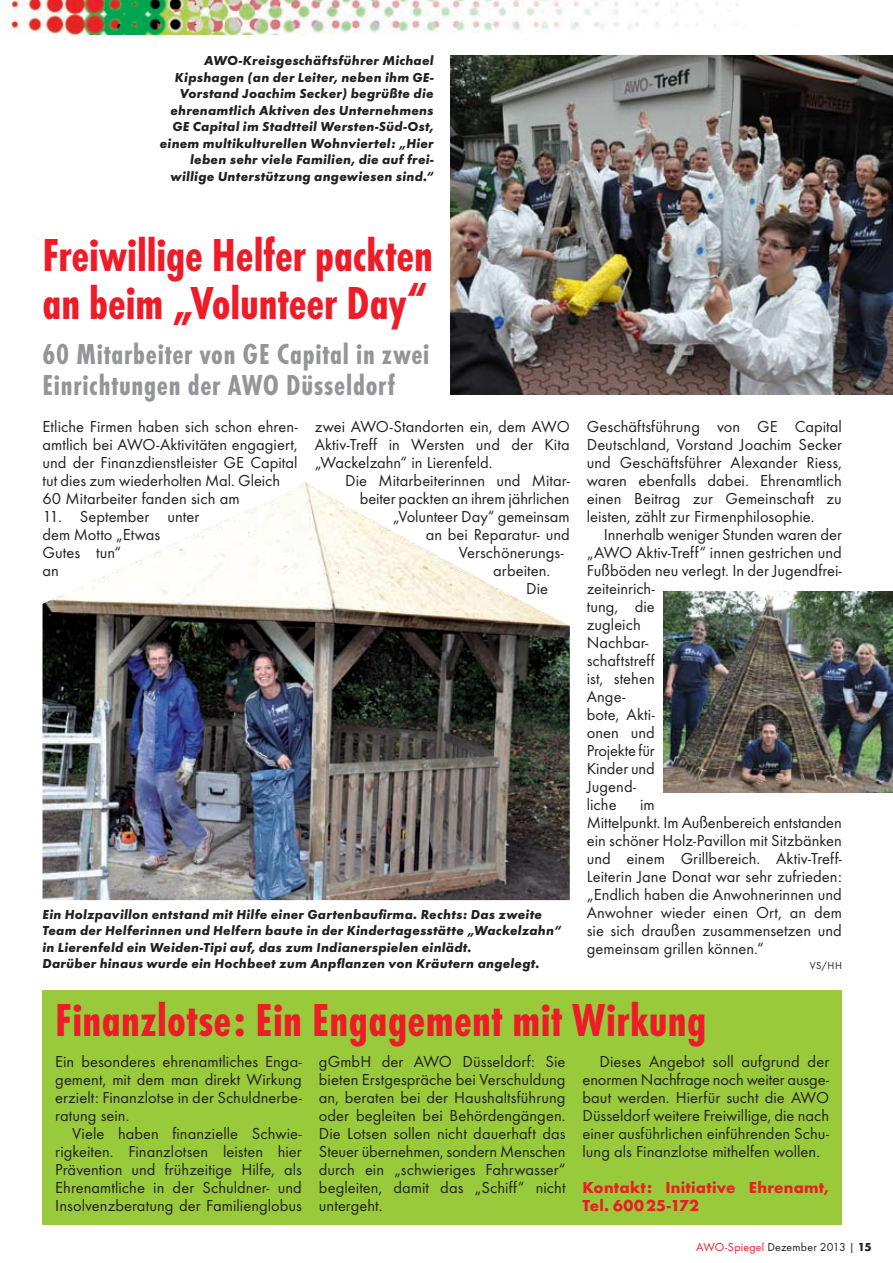
<style>
.page{position:relative;width:893px;height:1263px;background:#fff}
.page>*{position:absolute;margin:0;border:0;box-sizing:border-box;transform-origin:0 0}
.t1{font:700 condensed 48px/48px "Futura T";color:#ee1c28}
.t2{font:700 condensed 30px/31.5px "Futura T";letter-spacing:.025em;color:#939598}
.t3{font:16.5px/18px "Futura T";color:#231f20;text-align:justify}
.t4{font:700 16.5px/18px "Futura T";letter-spacing:.015em;color:#ee1c28}
.t5{font:italic 700 13.5px/16.5px "Futura T";letter-spacing:.015em;color:#231f20}
.t6{font:12px "Futura T";letter-spacing:.015em;color:#231f20}
.t7{font:10.5px "Futura T";color:#231f20}
.s1{color:#ee1c28}
.s2{font-weight:700}
</style>
<div class="page">
<img style="left:663px;top:591px;width:230px;height:202px">
<div style="left:43px;top:990px;width:799px;height:234px;background:#99ca3b"></div>
<img style="left:43px;top:482px;width:527px;height:418px">
<img style="left:7px;top:0;width:731px;height:34px">
<img style="left:451px;top:56px;width:442px;height:338px">
<p class="t5" style="left:160px;top:53px;width:276px;text-align:right">AWO-Kreisgeschäftsführer Michael Kipshagen (an der Leiter, neben ihm GE-Vorstand Joachim Secker) begrüßte die ehrenamtlich Aktiven des Unternehmens GE Capital im Stadtteil Wersten-Süd-Ost, einem multikulturellen Wohnviertel: „Hier leben sehr viele Familien, die auf frei&shy;willige Unterstützung angewiesen sind.“</p>
<h1 class="t1" style="left:43px;top:231px;width:392px">Freiwillige Helfer packten an beim „Volunteer Day“</h1>
<h2 class="t2" style="left:43px;top:337px;width:388px">60 Mitarbeiter von GE Capital in zwei<br>Einrichtungen der AWO Düsseldorf</h2>
<p class="t3" style="left:43px;top:417px;width:257px;text-align:left">Etliche Firmen haben sich schon ehren&shy;amtlich bei AWO-Aktivitäten engagiert, und der Finanzdienstleister GE Capital tut dies zum wiederholten Mal. Gleich 60 Mitarbeiter fanden sich am</p>
<p class="t3" style="left:43px;top:507px;width:158px;text-align:left">11. September unter dem Motto „Etwas<br>Gutes tun“<br>an</p>
<p class="t3" style="left:315px;top:417px;width:257px">zwei AWO-Standorten ein, dem AWO Aktiv-Treff in Wersten und der Kita „Wackelzahn“ in Lierenfeld.</p>
<p class="t3" style="left:345px;top:471px;width:226px">Die Mitarbeiterinnen und Mitar-</p>
<p class="t3" style="left:360px;top:489px;width:211px">beiter packten an ihrem jährlichen</p>
<p class="t3" style="left:393px;top:507px;width:178px">„Volunteer Day“ gemeinsam</p>
<p class="t3" style="left:426px;top:525px;width:145px">an bei Reparatur- und</p>
<p class="t3" style="left:459px;top:543px;width:107px">Verschönerungs-</p>
<p class="t3" style="left:493px;top:561px;width:59px">arbeiten.</p>
<p class="t3" style="left:526px;top:579px;width:23px">Die</p>
<p class="t5" style="left:43px;top:906px;width:520px">Ein Holzpavillon entstand mit Hilfe einer Gartenbaufirma. Rechts: Das zweite Team der Helferinnen und Helfern baute in der Kindertagesstätte „Wackelzahn“ in Lierenfeld ein Weiden-Tipi auf, das zum Indianerspielen einlädt.<br>Darüber hinaus wurde ein Hochbeet zum Anpflanzen von Kräutern angelegt.</p>
<p class="t3" style="left:587px;top:417px;width:257px">Geschäftsführung von GE Capital Deutschland, Vorstand Joachim Secker und Geschäftsführer Alexander Riess, waren ebenfalls dabei. Ehrenamtlich einen Beitrag zur Gemeinschaft zu leisten, zählt zur Firmenphilosophie.</p>
<p class="t3" style="left:587px;top:525px;width:257px;text-align:left;text-indent:17px">Innerhalb weniger Stunden waren der „AWO Aktiv-Treff“ innen gestrichen und<br>Fußböden neu verlegt. In der Jugendfrei&shy;zeiteinrich-<br>tung, die<br>zugleich<br>Nachbar-<br>schaftstreff<br>ist, stehen<br>Ange-<br>bote, Akti-<br>onen und<br>Projekte für<br>Kinder und<br>Jugend-<br>liche</p>
<p class="t3" style="left:587px;top:795px;width:257px;text-align:left;text-indent:53px">im<br>Mittelpunkt. Im Außenbereich entstanden ein schöner Holz-Pavillon mit Sitzbänken und einem Grillbereich. Aktiv-Treff-Leiterin Jane Donat war sehr zufrieden: „Endlich haben die Anwohnerinnen und Anwohner wieder einen Ort, an dem sie sich draußen zusammensetzen und gemeinsam grillen können.“</p>
<p class="t7" style="left:810px;top:959px;width:34px">VS/HH</p>
<h1 class="t1" style="left:55px;top:995px;width:653px">Finanzlotse: Ein Engagement mit Wirkung</h1>
<p class="t3" style="left:55px;top:1053px;width:248px">Ein besonderes ehrenamtliches Enga&shy;gement, mit dem man direkt Wirkung erzielt: Finanzlotse in der Schuldnerbe&shy;ratung sein.</p>
<p class="t3" style="left:55px;top:1125px;width:248px;text-indent:17px">Viele haben finanzielle Schwie&shy;rigkeiten. Finanzlotsen leisten hier Prävention und frühzeitige Hilfe, als Ehrenamtliche in der Schuldner- und Insolvenzberatung der Familienglobus</p>
<p class="t3" style="left:319px;top:1053px;width:248px">gGmbH der AWO Düsseldorf: Sie bieten Erstgespräche bei Verschuldung an, beraten bei der Haushaltsführung oder begleiten bei Behördengängen.<br>Die Lotsen sollen nicht dauerhaft das Steuer übernehmen, sondern Menschen durch ein „schwieriges Fahrwasser“ begleiten, damit das „Schiff“ nicht untergeht.</p>
<p class="t3" style="left:583px;top:1053px;width:248px;text-indent:17px">Dieses Angebot soll aufgrund der enormen Nachfrage noch weiter ausge&shy;baut werden. Hierfür sucht die AWO Düsseldorf weitere Freiwillige, die nach einer ausführlichen einführenden Schu&shy;lung als Finanzlotse mithelfen wollen.</p>
<p class="t4" style="left:583px;top:1179px;width:248px">Kontakt: Initiative Ehrenamt,<br>Tel. 60025-172</p>
<p class="t6" style="left:696px;top:1240px;width:177px"><span class="s1">AWO-Spiegel</span> Dezember 2013 | <span class="s2">15</span></p>
</div>
